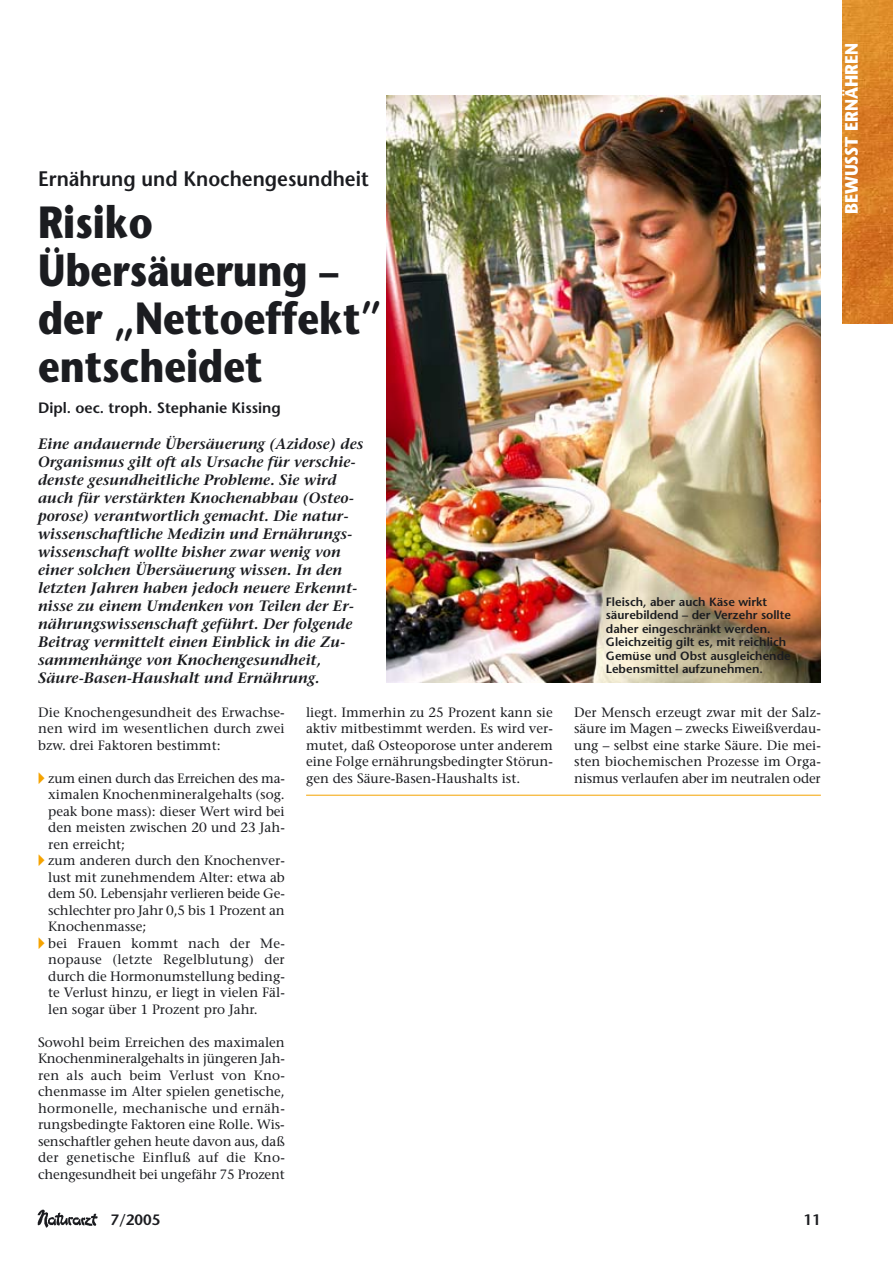
<style>
.page{position:relative;width:893px;height:1263px;background:#fff}
.page>*{position:absolute;margin:0;border:0;box-sizing:border-box;transform-origin:0 0}
.t1{font:700 45px/48px "Stone Sans";color:#1b1c20;scale:.84 1}
.t2{font:600 21px "Stone Sans";color:#1b1c20;scale:.94 1}
.t3{font:700 18px "Stone Sans";color:#fff;scale:.9 1}
.t4{font:italic 600 15px/18px "Stone Serif";color:#1b1c20}
.t5{font:600 15px "Stone Sans";color:#1b1c20}
.t6{font:13.5px/16.5px "Stone Serif";color:#1b1c20;text-align:justify}
.t7{font:600 12px/13.5px "Stone Sans";color:#1b1c20}
.s1{font-family:"European Pi Three";color:#f5a300}
</style>
<div class="page">
<img style="left:37px;top:1209px;width:60px;height:19px">
<img style="left:842px;top:0;width:50px;height:323px">
<img style="left:387px;top:96px;width:433px;height:587px">
<hr style="left:306px;top:795px;width:514px;height:1px;background:#f5a300">
<h2 class="t2" style="left:38px;top:170px;width:353px">Ernährung und Knochengesundheit</h2>
<h1 class="t1" style="left:38px;top:203px;width:410px">Risiko<br>Übersäuerung – der „Nettoeffekt” entscheidet</h1>
<p class="t5" style="left:38px;top:402px;width:244px">Dipl. oec. troph. Stephanie Kissing</p>
<p class="t4" style="left:38px;top:436px;width:327px">Eine andauernde Übersäuerung (Azidose) des Organismus gilt oft als Ursache für verschie&shy;denste gesundheitliche Probleme. Sie wird auch für verstärkten Knochenabbau (Osteo&shy;porose) verantwortlich gemacht. Die natur&shy;wissenschaftliche Medizin und Ernährungs&shy;wissenschaft wollte bisher zwar wenig von einer solchen Übersäuerung wissen. In den letzten Jahren haben jedoch neuere Erkennt&shy;nisse zu einem Umdenken von Teilen der Er&shy;nährungswissenschaft geführt. Der folgende Beitrag vermittelt einen Einblick in die Zu&shy;sammenhänge von Knochengesundheit, Säure-Basen-Haushalt und Ernährung.</p>
<p class="t6" style="left:38px;top:705px;width:248px">Die Knochengesundheit des Erwachse&shy;nen wird im wesentlichen durch zwei bzw. drei Faktoren bestimmt:</p>
<p class="t6" style="left:48px;top:771px;width:238px;text-indent:-10px"><span class="s1">-</span> zum einen durch das Erreichen des ma&shy;ximalen Knochenmineralgehalts (sog. peak bone mass): dieser Wert wird bei den meisten zwischen 20 und 23 Jah&shy;ren erreicht;</p>
<p class="t6" style="left:48px;top:854px;width:238px;text-indent:-10px"><span class="s1">-</span> zum anderen durch den Knochenver&shy;lust mit zunehmendem Alter: etwa ab dem 50. Lebensjahr verlieren beide Ge&shy;schlechter pro Jahr 0,5 bis 1 Prozent an Knochenmasse;</p>
<p class="t6" style="left:48px;top:936px;width:238px;text-indent:-10px"><span class="s1">-</span> bei Frauen kommt nach der Me&shy;nopause (letzte Regelblutung) der durch die Hormonumstellung beding&shy;te Verlust hinzu, er liegt in vielen Fäl&shy;len sogar über 1 Prozent pro Jahr.</p>
<p class="t6" style="left:38px;top:1035px;width:248px">Sowohl beim Erreichen des maximalen Knochenmineralgehalts in jüngeren Jah&shy;ren als auch beim Verlust von Kno&shy;chenmasse im Alter spielen genetische, hormonelle, mechanische und ernäh&shy;rungsbedingte Faktoren eine Rolle. Wis&shy;senschaftler gehen heute davon aus, daß der genetische Einfluß auf die Kno&shy;chengesundheit bei ungefähr 75 Prozent</p>
<p class="t6" style="left:306px;top:705px;width:248px">liegt. Immerhin zu 25 Prozent kann sie aktiv mitbestimmt werden. Es wird ver&shy;mutet, daß Osteoporose unter anderem eine Folge ernährungsbedingter Störun&shy;gen des Säure-Basen-Haushalts ist.</p>
<p class="t7" style="left:606px;top:596px;width:187px">Fleisch, aber auch Käse wirkt säurebildend – der Verzehr sollte daher eingeschränkt werden.<br>Gleichzeitig gilt es, mit reichlich<br>Gemüse und Obst ausgleichende<br>Lebensmittel aufzunehmen.</p>
<p class="t6" style="left:574px;top:705px;width:248px">Der Mensch erzeugt zwar mit der Salz&shy;säure im Magen – zwecks Eiweißverdau&shy;ung – selbst eine starke Säure. Die mei&shy;sten biochemischen Prozesse im Orga&shy;nismus verlaufen aber im neutralen oder</p>
<p class="t5" style="left:110px;top:1214px;width:51px">7/2005</p>
<p class="t5" style="left:803px;top:1214px;width:19px">11</p>
<h3 class="t3" style="left:844px;top:214px;width:191px;rotate:-90deg">BEWUSST ERNÄHREN</h3>
</div>
